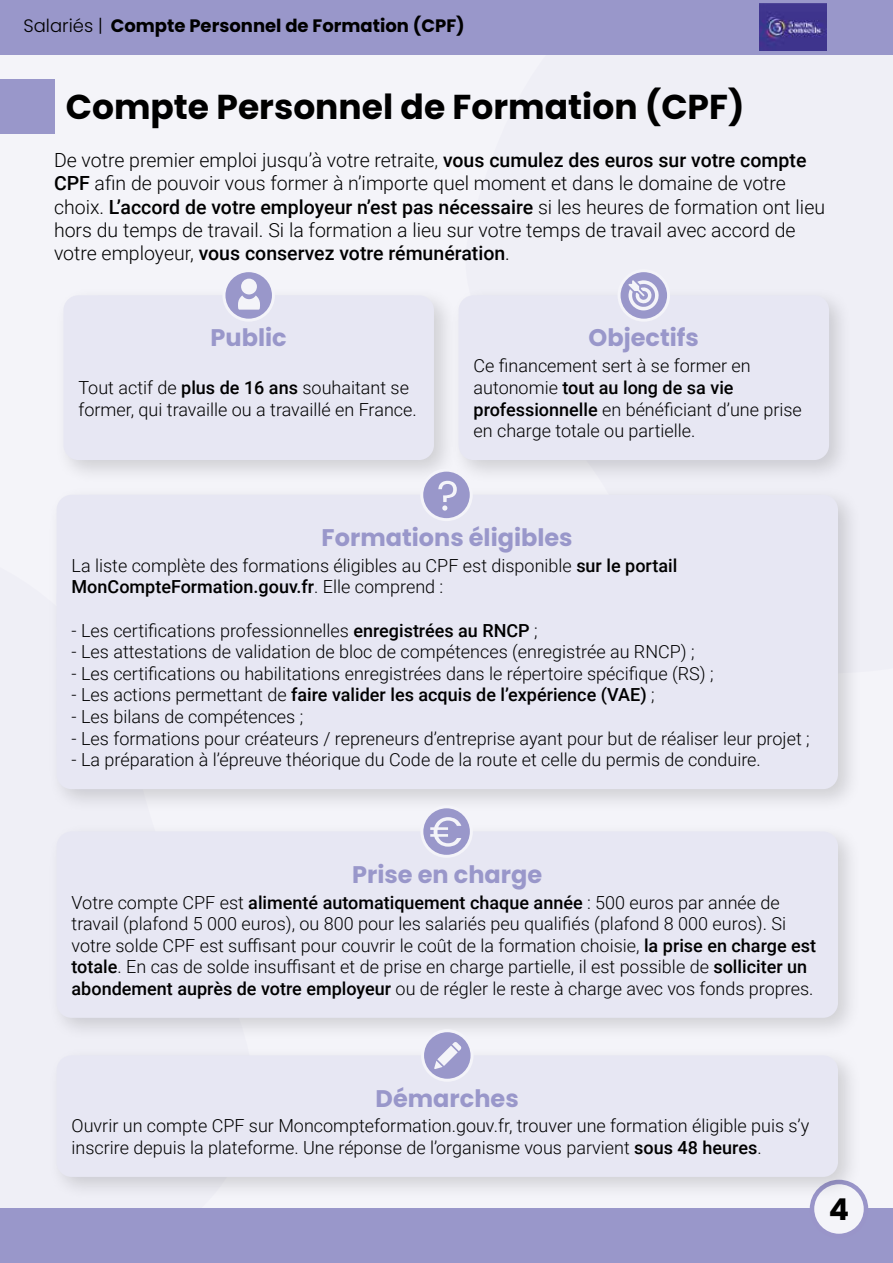
<style>
.page{position:relative;width:893px;height:1263px;background:#f4f4f9}
.page>*{position:absolute;margin:0;border:0;box-sizing:border-box;transform-origin:0 0}
.t1{font:700 34.5px "Poppins";color:#000}
.t2{font:700 30px "Poppins";color:#000}
.t3{font:700 24px "Poppins";color:#9997ca}
.t4{font:300 19.5px/23.4px "Roboto";color:#000}
.t5{font:300 18px/21.6px "Roboto";color:#000}
.t6{font:500 18px "Roboto";color:#000}
.t7{font:700 18px "Poppins";color:#000}
.s1{font-weight:300}
.s2{font-weight:500}
</style>
<div class="page">
<div style="left:0;top:0;width:893px;height:54px;background:#9997ca"></div>
<div style="left:0;top:1209px;width:893px;height:54px;background:#9997ca"></div>
<div style="left:812px;top:1182px;width:54px;height:54px;background:#f4f4f9;border-radius:50%"></div>
<div style="left:810px;top:1180px;width:58px;height:58px;border:4px solid #9995c9;border-radius:50%"></div>
<img style="left:760px;top:3px;width:66px;height:48px">
<div style="left:0;top:79px;width:54px;height:54px;background:#9997ca"></div>
<div style="left:47px;top:1046px;width:815px;height:155px;background:#000;opacity:.15"></div>
<div style="left:57px;top:1055px;width:781px;height:122px;background:#e7e7f3;border-radius:15px"></div>
<div style="left:47px;top:822px;width:815px;height:220px;background:#000;opacity:.15"></div>
<div style="left:57px;top:831px;width:781px;height:187px;background:#e7e7f3;border-radius:15px"></div>
<div style="left:47px;top:486px;width:815px;height:327px;background:#000;opacity:.15"></div>
<div style="left:57px;top:495px;width:781px;height:121px;background:#e7e7f3;border-radius:15px"></div>
<div style="left:57px;top:581px;width:781px;height:57px;background:#e7e7f3;border-radius:15px"></div>
<div style="left:57px;top:603px;width:781px;height:56px;background:#e7e7f3;border-radius:15px"></div>
<div style="left:57px;top:624px;width:781px;height:57px;background:#e7e7f3;border-radius:15px"></div>
<div style="left:57px;top:646px;width:781px;height:57px;background:#e7e7f3;border-radius:15px"></div>
<div style="left:57px;top:668px;width:781px;height:56px;background:#e7e7f3;border-radius:15px"></div>
<div style="left:57px;top:689px;width:781px;height:57px;background:#e7e7f3;border-radius:15px"></div>
<div style="left:57px;top:711px;width:781px;height:56px;background:#e7e7f3;border-radius:15px"></div>
<div style="left:57px;top:732px;width:781px;height:57px;background:#e7e7f3;border-radius:15px"></div>
<div style="left:449px;top:286px;width:404px;height:198px;background:#000;opacity:.15"></div>
<div style="left:459px;top:295px;width:370px;height:165px;background:#e7e7f3;border-radius:15px"></div>
<div style="left:54px;top:286px;width:404px;height:198px;background:#000;opacity:.15"></div>
<div style="left:63px;top:295px;width:371px;height:165px;background:#e7e7f3;border-radius:15px"></div>
<div style="left:224px;top:271px;width:49px;height:49px;background:#9997ca;border-radius:50%"></div>
<div style="left:222px;top:269px;width:53px;height:53px;border:3px solid #f4f4f9;border-radius:50%"></div>
<svg style="left:238px;top:279px;width:22px;height:31px"></svg>
<svg style="left:619px;top:271px;width:50px;height:49px"></svg>
<div style="left:618px;top:269px;width:52px;height:53px;border:3px solid #f4f4f9;border-radius:50%"></div>
<svg style="left:628px;top:280px;width:31px;height:30px"></svg>
<div style="left:423px;top:1031px;width:49px;height:49px;background:#9997ca;border-radius:50%"></div>
<div style="left:421px;top:1029px;width:53px;height:53px;border:3px solid #f4f4f9;border-radius:50%"></div>
<svg style="left:452px;top:1042px;width:9px;height:9px"></svg>
<svg style="left:434px;top:1061px;width:9px;height:8px"></svg>
<svg style="left:437px;top:1045px;width:21px;height:21px"></svg>
<svg style="left:422px;top:807px;width:49px;height:49px"></svg>
<div style="left:420px;top:805px;width:53px;height:53px;border:3px solid #f4f4f9;border-radius:50%"></div>
<svg style="left:430px;top:817px;width:31px;height:30px"></svg>
<div style="left:422px;top:470px;width:49px;height:50px;background:#9997ca;border-radius:50%"></div>
<div style="left:420px;top:469px;width:53px;height:52px;border:3px solid #f4f4f9;border-radius:50%"></div>
<svg style="left:438px;top:481px;width:19px;height:30px"></svg>
<p class="t7" style="left:23px;top:16px;width:443px"><span class="s1">Salariés |</span> Compte Personnel de Formation (CPF)</p>
<h1 class="t1" style="left:66px;top:86px;width:680px">Compte Personnel de Formation (CPF)</h1>
<p class="t4" style="left:54px;top:147px;width:773px">De votre premier emploi jusqu’à votre retraite, <span class="s2">vous cumulez des euros sur votre compte CPF</span> afin de pouvoir vous former à n’importe quel moment et dans le domaine de votre choix. <span class="s2">L’accord de votre employeur n’est pas nécessaire</span> si les heures de formation ont lieu hors du temps de travail. Si la formation a lieu sur votre temps de travail avec accord de votre employeur, <span class="s2">vous conservez votre rémunération</span>.</p>
<h3 class="t3" style="left:211px;top:323px;width:78px">Public</h3>
<h3 class="t3" style="left:589px;top:323px;width:112px">Objectifs</h3>
<p class="t5" style="left:78px;top:376px;width:340px">Tout actif de <span class="s2">plus de 16 ans</span> souhaitant se former, qui travaille ou a travaillé en France.</p>
<p class="t5" style="left:474px;top:354px;width:330px">Ce financement sert à se former en autonomie <span class="s2">tout au long de sa vie professionnelle</span> en bénéficiant d’une prise en charge totale ou partielle.</p>
<h3 class="t3" style="left:322px;top:524px;width:253px">Formations éligibles</h3>
<p class="t5" style="left:72px;top:554px;width:607px">La liste complète des formations éligibles au CPF est disponible <span class="s2">sur le portail<br>MonCompteFormation.gouv.fr</span>. Elle comprend :</p>
<p class="t5" style="left:72px;top:619px;width:468px">- Les certifications professionnelles <span class="s2">enregistrées au RNCP</span> ;</p>
<p class="t5" style="left:72px;top:640px;width:625px">- Les attestations de validation de bloc de compétences (enregistrée au RNCP) ;</p>
<p class="t5" style="left:72px;top:662px;width:643px">- Les certifications ou habilitations enregistrées dans le répertoire spécifique (RS) ;</p>
<p class="t6" style="left:72px;top:682px;width:585px"><span class="s1">- Les actions permettant de</span> faire valider les acquis de l’expérience (VAE) <span class="s1">;</span></p>
<p class="t5" style="left:72px;top:705px;width:233px">- Les bilans de compétences ;</p>
<p class="t5" style="left:72px;top:727px;width:740px">- Les formations pour créateurs / repreneurs d’entreprise ayant pour but de réaliser leur projet ;</p>
<p class="t5" style="left:72px;top:748px;width:691px">- La préparation à l’épreuve théorique du Code de la route et celle du permis de conduire.</p>
<h3 class="t3" style="left:352px;top:861px;width:191px">Prise en charge</h3>
<p class="t5" style="left:72px;top:891px;width:746px">Votre compte CPF est <span class="s2">alimenté automatiquement chaque année</span> : 500 euros par année de travail (plafond 5 000 euros), ou 800 pour les salariés peu qualifiés (plafond 8 000 euros). Si votre solde CPF est suffisant pour couvrir le coût de la formation choisie, <span class="s2">la prise en charge est totale</span>. En cas de solde insuffisant et de prise en charge partielle, il est possible de <span class="s2">solliciter un abondement auprès de votre employeur</span> ou de régler le reste à charge avec vos fonds propres.</p>
<h3 class="t3" style="left:376px;top:1084px;width:145px">Démarches</h3>
<p class="t5" style="left:72px;top:1114px;width:739px">Ouvrir un compte CPF sur Moncompteformation.gouv.fr, trouver une formation éligible puis s’y inscrire depuis la plateforme. Une réponse de l’organisme vous parvient <span class="s2">sous 48 heures</span>.</p>
<h2 class="t2" style="left:829px;top:1192px;width:22px">4</h2>
</div>
